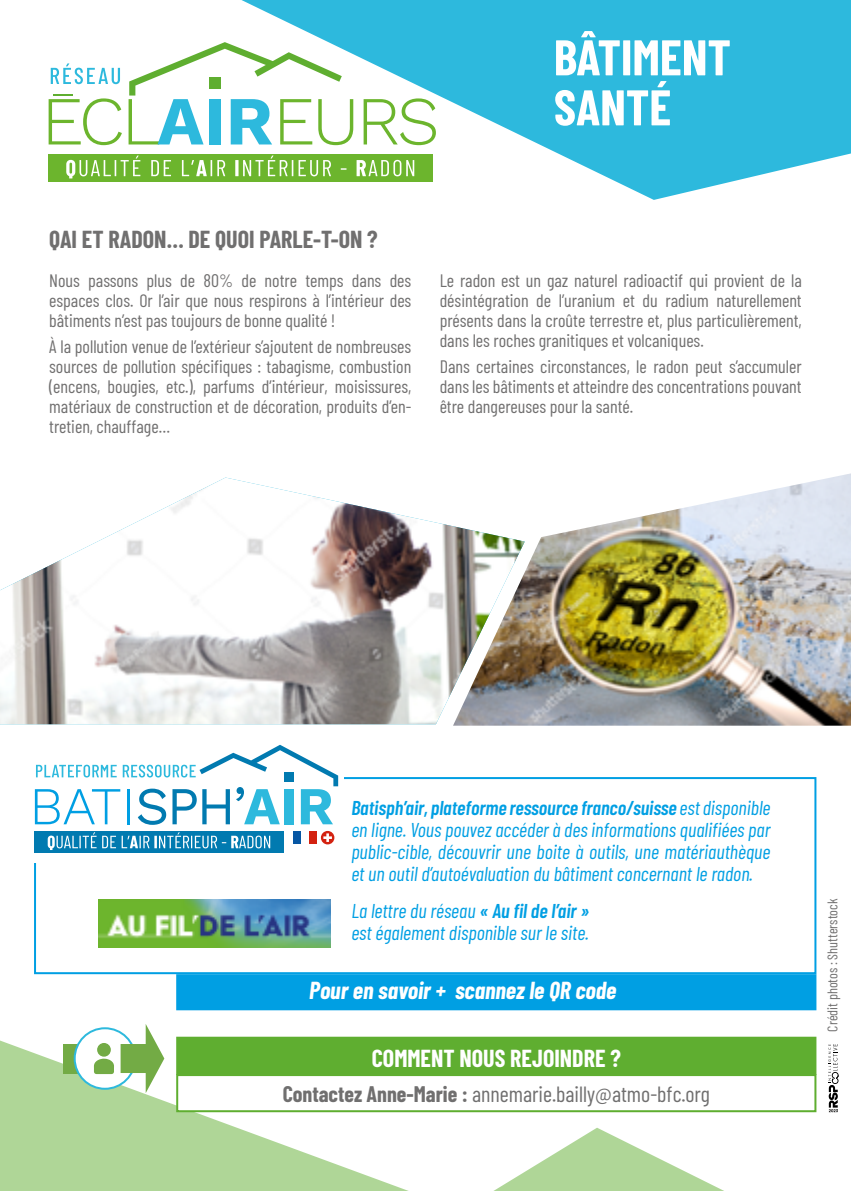
<style>
.page{position:relative;width:851px;height:1191px;background:#fff}
.page>*{position:absolute;margin:0;border:0;box-sizing:border-box;transform-origin:0 0}
.t1{font:700 50px/50px "Barlow Condensed";color:#fff}
.t2{font:700 24px "Barlow Condensed";color:#706f6f}
.t3{font:italic 700 24px "Barlow Condensed";color:#fff}
.t4{font:700 24px "Barlow Condensed";color:#fff}
.t5{font:22px "Barlow Condensed";color:#706f6f}
.t6{font:italic 20px/22px "Barlow Condensed";color:#009fe3;text-align:justify}
.t7{font:18px/20px "Barlow Condensed";color:#706f6f;text-align:justify}
.t8{font:14px "Barlow Condensed";color:#706f6f}
.s1{font-weight:600}
.s2{font-weight:700}
</style>
<div class="page">
<div style="left:34px;top:777px;width:782px;height:197px;background:#fff;border:2px solid #009fe3"></div>
<div style="left:0;top:744px;width:344px;height:119px;background:#fff"></div>
<svg style="left:35px;top:744px;width:303px;height:81px"></svg>
<div style="left:293px;top:831px;width:8px;height:13px;background:#0656a3"></div>
<div style="left:309px;top:831px;width:8px;height:13px;background:#d32210"></div>
<svg style="left:321px;top:831px;width:13px;height:13px"></svg>
<svg style="left:323px;top:833px;width:9px;height:9px"></svg>
<div style="left:35px;top:831px;width:248px;height:21px;background:#017ab0"></div>
<svg style="left:48px;top:832px;width:68px;height:18px"></svg>
<svg style="left:122px;top:832px;width:148px;height:16px"></svg>
<div style="left:176px;top:974px;width:640px;height:36px;background:#009fe3;border:2px solid #009fe3"></div>
<svg style="left:241px;top:0;width:609px;height:200px;fill:#2db9dd"></svg>
<div style="left:48px;top:154px;width:385px;height:27px;background:#6cb52d"></div>
<svg style="left:49px;top:98px;width:73px;height:47px"></svg>
<svg style="left:128px;top:42px;width:225px;height:103px"></svg>
<svg style="left:363px;top:98px;width:73px;height:47px"></svg>
<div style="left:209px;top:77px;width:12px;height:12px;background:#5fae30"></div>
<hr style="left:53px;top:94px;width:20px;height:2px;background:#5fae30">
<svg style="left:51px;top:63px;width:69px;height:21px"></svg>
<svg style="left:66px;top:156px;width:74px;height:22px"></svg>
<svg style="left:151px;top:160px;width:20px;height:16px"></svg>
<svg style="left:182px;top:160px;width:43px;height:16px"></svg>
<svg style="left:235px;top:156px;width:96px;height:20px"></svg>
<svg style="left:356px;top:160px;width:58px;height:16px"></svg>
<img style="left:453px;top:473px;width:397px;height:252px">
<img style="left:0;top:477px;width:524px;height:247px">
<svg style="left:0;top:1038px;width:839px;height:153px"></svg>
<svg style="left:828px;top:1044px;width:10px;height:68px"></svg>
<img style="left:98px;top:900px;width:232px;height:47px">
<div style="left:176px;top:1074px;width:640px;height:38px;background:#fff;border:2px solid #5fae30"></div>
<div style="left:177px;top:1037px;width:638px;height:36px;background:#5fae30"></div>
<div style="left:176px;top:1036px;width:640px;height:38px;border:2px solid #5fae30"></div>
<div style="left:63px;top:1044px;width:25px;height:29px;background:#73ab45"></div>
<div style="left:75px;top:1028px;width:60px;height:60px;background:#fff;border-radius:50%"></div>
<div style="left:74px;top:1027px;width:62px;height:62px;border:2px solid #2db9dd;border-radius:50%"></div>
<svg style="left:94px;top:1058px;width:20px;height:16px"></svg>
<div style="left:97px;top:1043px;width:14px;height:13px;background:#73ab45;border-radius:50%"></div>
<svg style="left:121px;top:1024px;width:43px;height:69px"></svg>
<h1 class="t1" style="left:553px;top:30px;width:178px">BÂTIMENT<br>SANTÉ</h1>
<h2 class="t2" style="left:49px;top:222px;width:330px">QAI ET RADON… DE QUOI PARLE-T-ON ?</h2>
<p class="t7" style="left:49px;top:269px;width:363px">Nous passons plus de 80% de notre temps dans des espaces clos. Or l’air que nous respirons à l’intérieur des bâtiments n’est pas toujours de bonne qualité !</p>
<p class="t7" style="left:49px;top:335px;width:363px">À la pollution venue de l’extérieur s’ajoutent de nombreuses sources de pollution spécifiques : tabagisme, combustion (encens, bougies, etc.), parfums d’intérieur, moisissures, matériaux de construction et de décoration, produits d’en&shy;tretien, chauffage…</p>
<p class="t7" style="left:439px;top:269px;width:363px">Le radon est un gaz naturel radioactif qui provient de la désintégration de l’uranium et du radium naturellement présents dans la croûte terrestre et, plus particulièrement, dans les roches granitiques et volcaniques.</p>
<p class="t7" style="left:439px;top:355px;width:363px">Dans certaines circonstances, le radon peut s’accumuler dans les bâtiments et atteindre des concentrations pouvant être dangereuses pour la santé.</p>
<p class="t6" style="left:351px;top:795px;width:420px"><span class="s1">Batisph’air, plateforme ressource franco/suisse</span> est disponible en ligne. Vous pouvez accéder à des informations qualifiées par public-cible, découvrir une boite à outils, une matériauthèque et un outil d’autoévaluation du bâtiment concernant le radon.</p>
<p class="t6" style="left:351px;top:898px;width:239px">La lettre du réseau <span class="s1">« Au fil de l’air » </span>est également disponible sur le site.</p>
<h2 class="t3" style="left:309px;top:973px;width:309px">Pour en savoir + scannez le QR code</h2>
<h2 class="t4" style="left:372px;top:1041px;width:250px">COMMENT NOUS REJOINDRE ?</h2>
<p class="t5" style="left:283px;top:1078px;width:428px"><span class="s2">Contactez Anne-Marie :</span> annemarie.bailly@atmo-bfc.org</p>
<p class="t8" style="left:822px;top:1031px;width:134px;rotate:-90deg">Crédit photos : Shutterstock</p>
</div>
